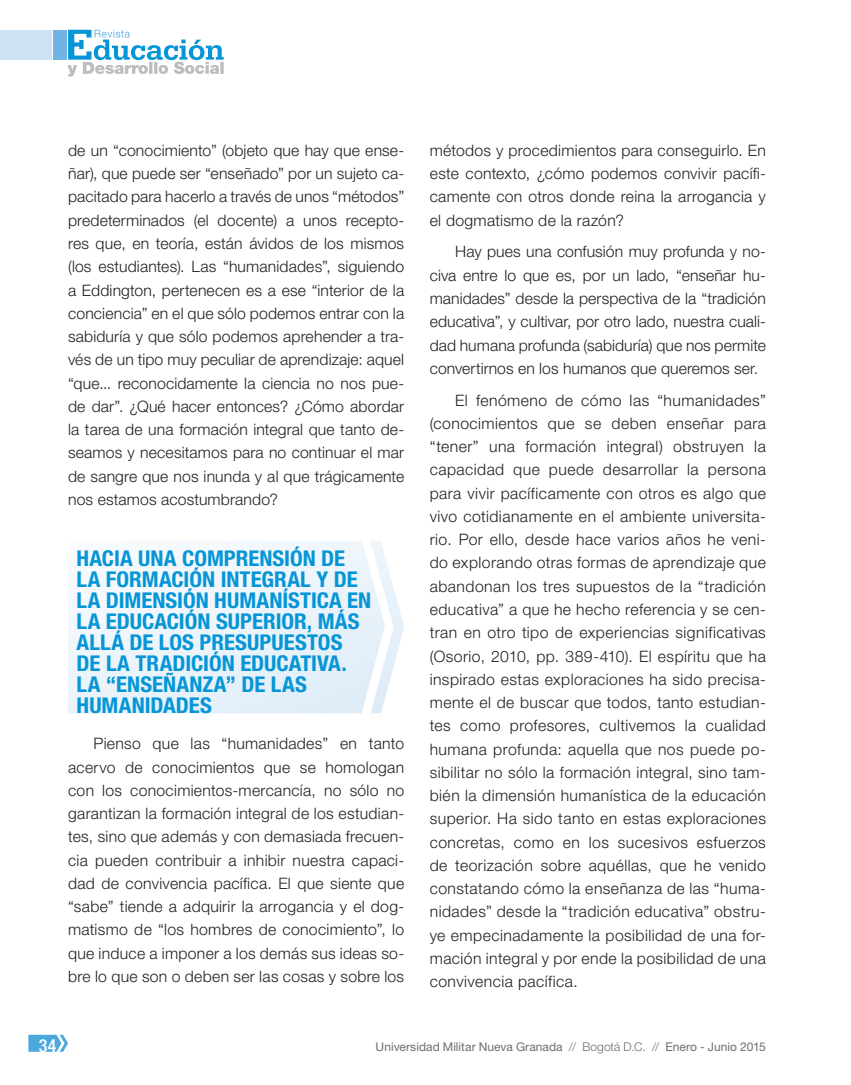
<style>
.page{position:relative;width:851px;height:1085px;background:#fff}
.page>*{position:absolute;margin:0;border:0;box-sizing:border-box;transform-origin:0 0}
.texto_titulo{font:700 condensed 21.75px/21px "Helvetica Neue LT Std";color:#0696d7;scale:1.05 1}
.t1{font:500 condensed 18px "Helvetica Neue LT Std";color:#fff}
.texto_corrido{font:300 15.75px/23.2px "Helvetica Neue LT Std";letter-spacing:.02em;color:#231f20;text-align:justify}
.t2{font:12px "Helvetica Neue LT Std";color:#6c6d70}
.s1{font-weight:300}
</style>
<div class="page">
<svg style="left:68px;top:541px;width:336px;height:172px;fill:#edf4fb"></svg>
<div style="left:61px;top:30px;width:6px;height:30px;background:#6fb4e3"></div>
<div style="left:53px;top:30px;width:7px;height:30px;background:#6fb4e3"></div>
<div style="left:0;top:30px;width:52px;height:30px;background:#cee3f5"></div>
<svg style="left:67px;top:30px;width:157px;height:47px"></svg>
<svg style="left:28px;top:1034px;width:40px;height:17px"></svg>
<p class="texto_corrido" style="left:68px;top:138px;width:337px">de un “conocimiento” (objeto que hay que ense&shy;ñar), que puede ser “enseñado” por un sujeto ca&shy;pacitado para hacerlo a través de unos “métodos” predeterminados (el docente) a unos recepto&shy;res que, en teoría, están ávidos de los mismos (los estudiantes). Las “humanidades”, siguiendo a Eddington, pertenecen es a ese “interior de la conciencia” en el que sólo podemos entrar con la sabiduría y que sólo podemos aprehender a tra&shy;vés de un tipo muy peculiar de aprendizaje: aquel “que... reconocidamente la ciencia no nos pue&shy;de dar”. ¿Qué hacer entonces? ¿Cómo abordar la tarea de una formación integral que tanto de&shy;seamos y necesitamos para no continuar el mar de sangre que nos inunda y al que trágicamente nos estamos acostumbrando?</p>
<p class="texto_titulo" style="left:77px;top:547px;width:282px">HACIA UNA COMPRENSIÓN DE<br>LA FORMACIÓN INTEGRAL Y DE<br>LA DIMENSIÓN HUMANÍSTICA EN<br>LA EDUCACIÓN SUPERIOR, MÁS<br>ALLÁ DE LOS PRESUPUESTOS<br>DE LA TRADICIÓN EDUCATIVA.<br>LA “ENSEÑANZA” DE LAS<br>HUMANIDADES</p>
<p class="texto_corrido" style="left:68px;top:731px;width:337px;text-indent:26px">Pienso que las “humanidades” en tanto acervo de conocimientos que se homologan con los conocimientos-mercancía, no sólo no garantizan la formación integral de los estudian&shy;tes, sino que además y con demasiada frecuen&shy;cia pueden contribuir a inhibir nuestra capaci&shy;dad de convivencia pacífica. El que siente que “sabe” tiende a adquirir la arrogancia y el dog&shy;matismo de “los hombres de conocimiento”, lo que induce a imponer a los demás sus ideas so&shy;bre lo que son o deben ser las cosas y sobre los</p>
<p class="texto_corrido" style="left:429px;top:138px;width:337px">métodos y procedimientos para conseguirlo. En este contexto, ¿cómo podemos convivir pacífi&shy;camente con otros donde reina la arrogancia y el dogmatismo de la razón?</p>
<p class="texto_corrido" style="left:429px;top:240px;width:337px;text-indent:26px">Hay pues una confusión muy profunda y no&shy;civa entre lo que es, por un lado, “enseñar hu&shy;manidades” desde la perspectiva de la “tradición educativa”, y cultivar, por otro lado, nuestra cuali&shy;dad humana profunda (sabiduría) que nos permite convertirnos en los humanos que queremos ser.</p>
<p class="texto_corrido" style="left:429px;top:388px;width:337px;text-indent:26px">El fenómeno de cómo las “humanidades” (conocimientos que se deben enseñar para “tener” una formación integral) obstruyen la capacidad que puede desarrollar la persona para vivir pacíficamente con otros es algo que vivo cotidianamente en el ambiente universita&shy;rio. Por ello, desde hace varios años he veni&shy;do explorando otras formas de aprendizaje que abandonan los tres supuestos de la “tradición educativa” a que he hecho referencia y se cen&shy;tran en otro tipo de experiencias significativas (Osorio, 2010, pp. 389-410). El espíritu que ha inspirado estas exploraciones ha sido precisa&shy;mente el de buscar que todos, tanto estudian&shy;tes como profesores, cultivemos la cualidad humana profunda: aquella que nos puede po&shy;sibilitar no sólo la formación integral, sino tam&shy;bién la dimensión humanística de la educación superior. Ha sido tanto en estas exploraciones concretas, como en los sucesivos esfuerzos de teorización sobre aquéllas, que he venido constatando cómo la enseñanza de las “huma&shy;nidades” desde la “tradición educativa” obstru&shy;ye empecinadamente la posibilidad de una for&shy;mación integral y por ende la posibilidad de una convivencia pacífica.</p>
<p class="t1" style="left:39px;top:1034px;width:19px">34</p>
<p class="t2" style="left:375px;top:1039px;width:391px">Universidad Militar Nueva Granada <span class="s1">// Bogotá D.C. //</span> Enero - Junio 2015</p>
</div>
